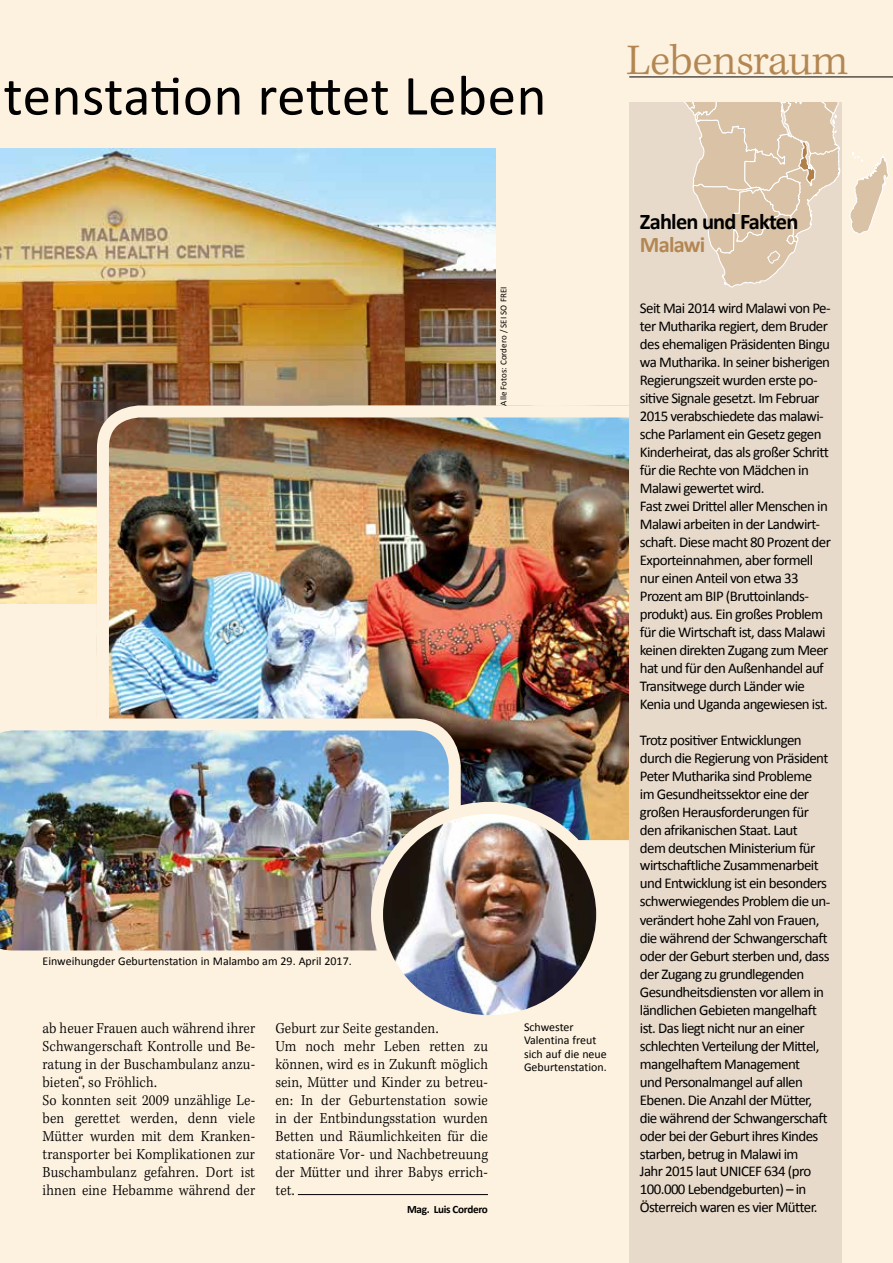
<style>
.page{position:relative;width:893px;height:1263px;background:#fdf1df}
.page>*{position:absolute;margin:0;border:0;box-sizing:border-box;transform-origin:0 0}
.t1{font:57px "Calibri";letter-spacing:.005em;color:#000}
.t2{font:44.85px "Kepler Std Light Capt";letter-spacing:-.015em;color:#b38753}
.t3{font:700 22.35px "Calibri";letter-spacing:-.035em;color:#000}
.t4{font:700 22.35px "Calibri";letter-spacing:-.035em;color:#b38753}
.t5{font:15.75px/18px "Kepler Std Light Capt";letter-spacing:.01em;color:#000;scale:.9 1}
.t6{font:15px/18px "Calibri";letter-spacing:-.04em;color:#000}
.t7{font:12px/13.5px "Calibri";color:#000}
.t8{font:700 11.25px "Calibri";letter-spacing:-.03em;color:#000}
.t9{font:9px "Calibri";color:#000}
</style>
<div class="page">
<hr style="left:629px;top:77px;width:264px;height:1px;background:#000">
<img style="left:0;top:149px;width:495px;height:455px">
<img style="left:91px;top:399px;width:538px;height:442px">
<img style="left:0;top:718px;width:461px;height:233px">
<img style="left:377px;top:808px;width:225px;height:206px">
<div style="left:371px;top:802px;width:237px;height:225px;border:12px solid #fdf1df;border-radius:50%"></div>
<div style="left:629px;top:102px;width:213px;height:1161px;background:#e8daca"></div>
<svg style="left:684px;top:102px;width:205px;height:186px"></svg>
<hr style="left:298px;top:1194px;width:190px;height:1px;background:#000">
<h1 class="t1" style="left:4px;top:60px;width:544px">tenstation rettet Leben</h1>
<h2 class="t2" style="left:626px;top:35px;width:224px">Lebensraum</h2>
<p class="t9" style="left:498px;top:405px;width:120px;rotate:-90deg">Alle Fotos: Cordero / SEI SO FREI</p>
<p class="t7" style="left:43px;top:954px;width:311px">Einweihungder Geburtenstation in Malambo am 29. April 2017.</p>
<p class="t5" style="left:43px;top:1019px;width:238px">ab heuer Frauen auch während ihrer<br>Schwangerschaft Kontrolle und Be&shy;ratung in der Buschambulanz anzu&shy;bieten“, so Fröhlich.<br>So konnten seit 2009 unzählige Le&shy;ben gerettet werden, denn viele<br>Mütter wurden mit dem Kranken&shy;transporter bei Komplikationen zur<br>Buschambulanz gefahren. Dort ist ihnen eine Hebamme während der</p>
<p class="t5" style="left:275px;top:1019px;width:238px">Geburt zur Seite gestanden.<br>Um noch mehr Leben retten zu können, wird es in Zukunft möglich sein, Mütter und Kinder zu betreu&shy;en: In der Geburtenstation sowie in der Entbindungsstation wurden<br>Betten und Räumlichkeiten für die stationäre Vor- und Nachbetreuung der Mütter und ihrer Babys errich&shy;tet.</p>
<p class="t8" style="left:407px;top:1202px;width:82px">Mag. Luis Cordero</p>
<p class="t7" style="left:524px;top:1020px;width:84px">Schwester<br>Valentina freut sich auf die neue<br>Geburtenstation.</p>
<h3 class="t3" style="left:640px;top:208px;width:160px">Zahlen und Fakten</h3>
<h3 class="t4" style="left:640px;top:230px;width:67px">Malawi</h3>
<p class="t6" style="left:640px;top:299px;width:193px">Seit Mai 2014 wird Malawi von Pe&shy;ter Mutharika regiert, dem Bruder des ehemaligen Präsidenten Bingu wa Mutharika. In seiner bisherigen<br>Regierungszeit wurden erste po&shy;sitive Signale gesetzt. Im Februar<br>2015 verabschiedete das malawi&shy;sche Parlament ein Gesetz gegen<br>Kinderheirat, das als großer Schritt für die Rechte von Mädchen in<br>Malawi gewertet wird.<br>Fast zwei Drittel aller Menschen in<br>Malawi arbeiten in der Landwirt&shy;schaft. Diese macht 80 Prozent der<br>Exporteinnahmen, aber formell nur einen Anteil von etwa 33<br>Prozent am BIP (Bruttoinlands&shy;produkt) aus. Ein großes Problem für die Wirtschaft ist, dass Malawi keinen direkten Zugang zum Meer hat und für den Außenhandel auf<br>Transitwege durch Länder wie<br>Kenia und Uganda angewiesen ist.</p>
<p class="t6" style="left:640px;top:731px;width:192px">Trotz positiver Entwicklungen durch die Regierung von Präsident<br>Peter Mutharika sind Probleme im Gesundheitssektor eine der großen Herausforderungen für den afrikanischen Staat. Laut<br>dem deutschen Ministerium für wirtschaftliche Zusammenarbeit und Entwicklung ist ein besonders schwerwiegendes Problem die un&shy;verändert hohe Zahl von Frauen, die während der Schwangerschaft oder der Geburt sterben und, dass der Zugang zu grundlegenden<br>Gesundheitsdiensten vor allem in ländlichen Gebieten mangelhaft ist. Das liegt nicht nur an einer schlechten Verteilung der Mittel, mangelhaftem Management<br>und Personalmangel auf allen<br>Ebenen. Die Anzahl der Mütter, die während der Schwangerschaft oder bei der Geburt ihres Kindes starben, betrug in Malawi im<br>Jahr 2015 laut UNICEF 634 (pro<br>100.000 Lebendgeburten) – in<br>Österreich waren es vier Mütter.</p>
</div>
